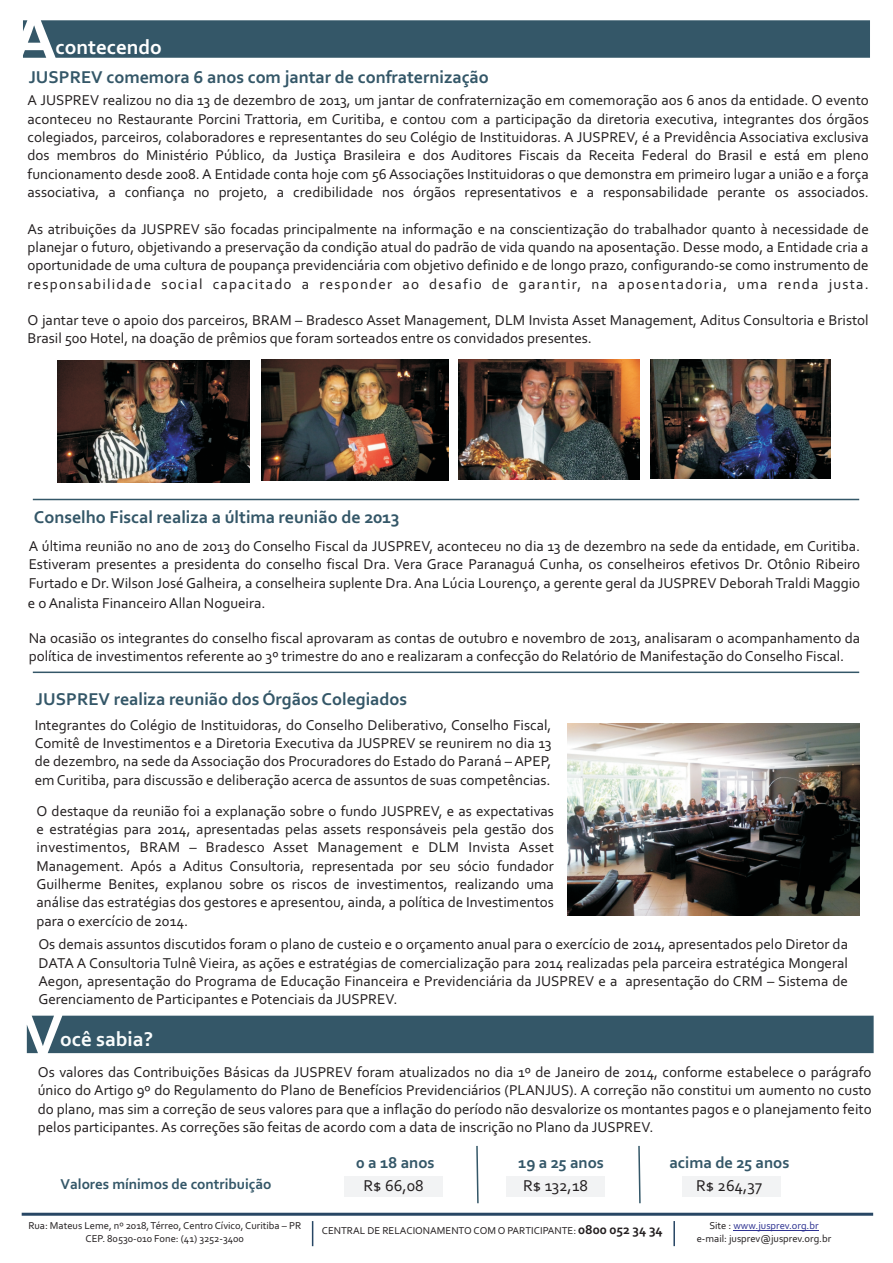
<style>
.page{position:relative;width:893px;height:1263px;background:#fff}
.page>*{position:absolute;margin:0;border:0;box-sizing:border-box;transform-origin:0 0}
.t1{font:700 21px "Corbel";color:#fff}
.t2{font:700 21px "Corbel";color:#f9fcfc}
.t3{font:700 18px "Corbel";color:#345768}
.t4{font:700 16.5px "Corbel";color:#345768}
.t5{font:16.5px "Corbel";color:#231f20}
.t6{font:15px/18.3px "Corbel";color:#231f20;text-align:justify}
.t7{font:700 15px "Corbel";color:#345768}
.t8{font:10.5px/12.8px "Corbel";color:#231f20;text-align:center}
.s1{font-weight:700;font-size:13.5px}
.s2{color:#2d3291}
</style>
<div class="page">
<div style="left:682px;top:1176px;width:98px;height:20px;background:#f2f3f4"></div>
<div style="left:506px;top:1176px;width:99px;height:20px;background:#f2f3f4"></div>
<div style="left:344px;top:1176px;width:99px;height:20px;background:#f2f3f4"></div>
<svg style="left:23px;top:20px;width:847px;height:38px;background:#3a5c6d"></svg>
<hr style="left:22px;top:1213px;width:851px;height:3px;background:#274664">
<svg style="left:312px;top:1221px;width:1px;height:25px"></svg>
<hr style="left:673px;top:1221px;width:2px;height:25px;background:#274664">
<hr style="left:733px;top:1230px;width:85px;height:1px;background:#2d3291">
<hr style="left:33px;top:499px;width:826px;height:1px;background:#345768">
<img style="left:58px;top:361px;width:191px;height:121px">
<img style="left:262px;top:360px;width:187px;height:120px">
<img style="left:459px;top:360px;width:180px;height:120px">
<img style="left:651px;top:359px;width:179px;height:120px">
<hr style="left:33px;top:671px;width:826px;height:2px;background:#345768">
<img style="left:568px;top:723px;width:292px;height:192px">
<div style="left:27px;top:1016px;width:847px;height:37px;background:#345768"></div>
<svg style="left:476px;top:1145px;width:3px;height:59px"></svg>
<svg style="left:638px;top:1145px;width:3px;height:59px"></svg>
<h1 class="t1" style="left:56px;top:38px;width:108px">contecendo</h1>
<p class="t3" style="left:29px;top:70px;width:461px">JUSPREV comemora 6 anos com jantar de confraternização</p>
<p class="t6" style="left:28px;top:93px;width:843px">A JUSPREV realizou no dia 13 de dezembro de 2013, um jantar de confraternização em comemoração aos 6 anos da entidade. O evento aconteceu no Restaurante Porcini Trattoria, em Curitiba, e contou com a participação da diretoria executiva, integrantes dos órgãos colegiados, parceiros, colaboradores e representantes do seu Colégio de Instituidoras. A JUSPREV, é a Previdência Associativa exclusiva dos membros do Ministério Público, da Justiça Brasileira e dos Auditores Fiscais da Receita Federal do Brasil e está em pleno funcionamento desde 2008. A Entidade conta hoje com 56 Associações Instituidoras o que demonstra em primeiro lugar a união e a força associativa, a confiança no projeto, a credibilidade nos órgãos representativos e a responsabilidade perante os associados.</p>
<p class="t6" style="left:28px;top:221px;width:843px">As atribuições da JUSPREV são focadas principalmente na informação e na conscientização do trabalhador quanto à necessidade de planejar o futuro, objetivando a preservação da condição atual do padrão de vida quando na aposentação. Desse modo, a Entidade cria a oportunidade de uma cultura de poupança previdenciária com objetivo definido e de longo prazo, configurando-se como instrumento de responsabilidade social capacitado a responder ao desafio de garantir, na aposentadoria, uma renda justa.</p>
<p class="t6" style="left:28px;top:312px;width:843px">O jantar teve o apoio dos parceiros, BRAM – Bradesco Asset Management, DLM Invista Asset Management, Aditus Consultoria e Bristol<br>Brasil 500 Hotel, na doação de prêmios que foram sorteados entre os convidados presentes.</p>
<p class="t3" style="left:34px;top:510px;width:367px">Conselho Fiscal realiza a última reunião de 2013</p>
<p class="t6" style="left:29px;top:538px;width:833px">A última reunião no ano de 2013 do Conselho Fiscal da JUSPREV, aconteceu no dia 13 de dezembro na sede da entidade, em Curitiba.<br>Estiveram presentes a presidenta do conselho fiscal Dra. Vera Grace Paranaguá Cunha, os conselheiros efetivos Dr. Otônio Ribeiro Furtado e Dr. Wilson José Galheira, a conselheira suplente Dra. Ana Lúcia Lourenço, a gerente geral da JUSPREV Deborah Traldi Maggio</p>
<p class="t6" style="left:28px;top:595px;width:239px">e o Analista Financeiro Allan Nogueira.</p>
<p class="t6" style="left:29px;top:630px;width:833px">Na ocasião os integrantes do conselho fiscal aprovaram as contas de outubro e novembro de 2013, analisaram o acompanhamento da política de investimentos referente ao 3º trimestre do ano e realizaram a confecção do Relatório de Manifestação do Conselho Fiscal.</p>
<p class="t3" style="left:36px;top:691px;width:373px">JUSPREV realiza reunião dos Órgãos Colegiados</p>
<p class="t6" style="left:35px;top:717px;width:518px">Integrantes do Colégio de Instituidoras, do Conselho Deliberativo, Conselho Fiscal, Comitê de Investimentos e a Diretoria Executiva da JUSPREV se reunirem no dia 13 de dezembro, na sede da Associação dos Procuradores do Estado do Paraná – APEP, em Curitiba, para discussão e deliberação acerca de assuntos de suas competências.</p>
<p class="t6" style="left:37px;top:803px;width:519px">O destaque da reunião foi a explanação sobre o fundo JUSPREV, e as expectativas e estratégias para 2014, apresentadas pelas assets responsáveis pela gestão dos investimentos, BRAM – Bradesco Asset Management e DLM Invista Asset Management. Após a Aditus Consultoria, representada por seu sócio fundador Guilherme Benites, explanou sobre os riscos de investimentos, realizando uma análise das estratégias dos gestores e apresentou, ainda, a política de Investimentos para o exercício de 2014.</p>
<p class="t6" style="left:38px;top:936px;width:811px">Os demais assuntos discutidos foram o plano de custeio e o orçamento anual para o exercício de 2014, apresentados pelo Diretor da DATA A Consultoria Tulnê Vieira, as ações e estratégias de comercialização para 2014 realizadas pela parceira estratégica Mongeral Aegon, apresentação do Programa de Educação Financeira e Previdenciária da JUSPREV e a apresentação do CRM – Sistema de Gerenciamento de Participantes e Potenciais da JUSPREV.</p>
<h1 class="t2" style="left:60px;top:1030px;width:94px">ocê sabia?</h1>
<p class="t6" style="left:38px;top:1064px;width:835px">Os valores das Contribuições Básicas da JUSPREV foram atualizados no dia 1º de Janeiro de 2014, conforme estabelece o parágrafo único do Artigo 9º do Regulamento do Plano de Benefícios Previdenciários (PLANJUS). A correção não constitui um aumento no custo do plano, mas sim a correção de seus valores para que a inflação do período não desvalorize os montantes pagos e o planejamento feito pelos participantes. As correções são feitas de acordo com a data de inscrição no Plano da JUSPREV.</p>
<p class="t7" style="left:61px;top:1178px;width:212px">Valores mínimos de contribuição</p>
<p class="t8" style="left:28px;top:1220px;width:274px">Rua: Mateus Leme, nº 2018, Térreo, Centro Cívico, Curitiba – PR<br>CEP. 80530-010 Fone: (41) 3252-3400</p>
<p class="t4" style="left:356px;top:1155px;width:80px">0 a 18 anos</p>
<p class="t4" style="left:518px;top:1155px;width:87px">19 a 25 anos</p>
<p class="t4" style="left:669px;top:1155px;width:121px">acima de 25 anos</p>
<p class="t5" style="left:364px;top:1179px;width:62px">R$ 66,08</p>
<p class="t5" style="left:523px;top:1179px;width:66px">R$ 132,18</p>
<p class="t5" style="left:696px;top:1179px;width:68px">R$ 264,37</p>
<p class="t8" style="left:322px;top:1225px;width:342px">CENTRAL DE RELACIONAMENTO COM O PARTICIPANTE: <span class="s1">0800 052 34 34</span></p>
<p class="t8" style="left:697px;top:1220px;width:136px">Site : <span class="s2">www.jusprev.org.br </span>e-mail: jusprev@jusprev.org.br</p>
</div>
